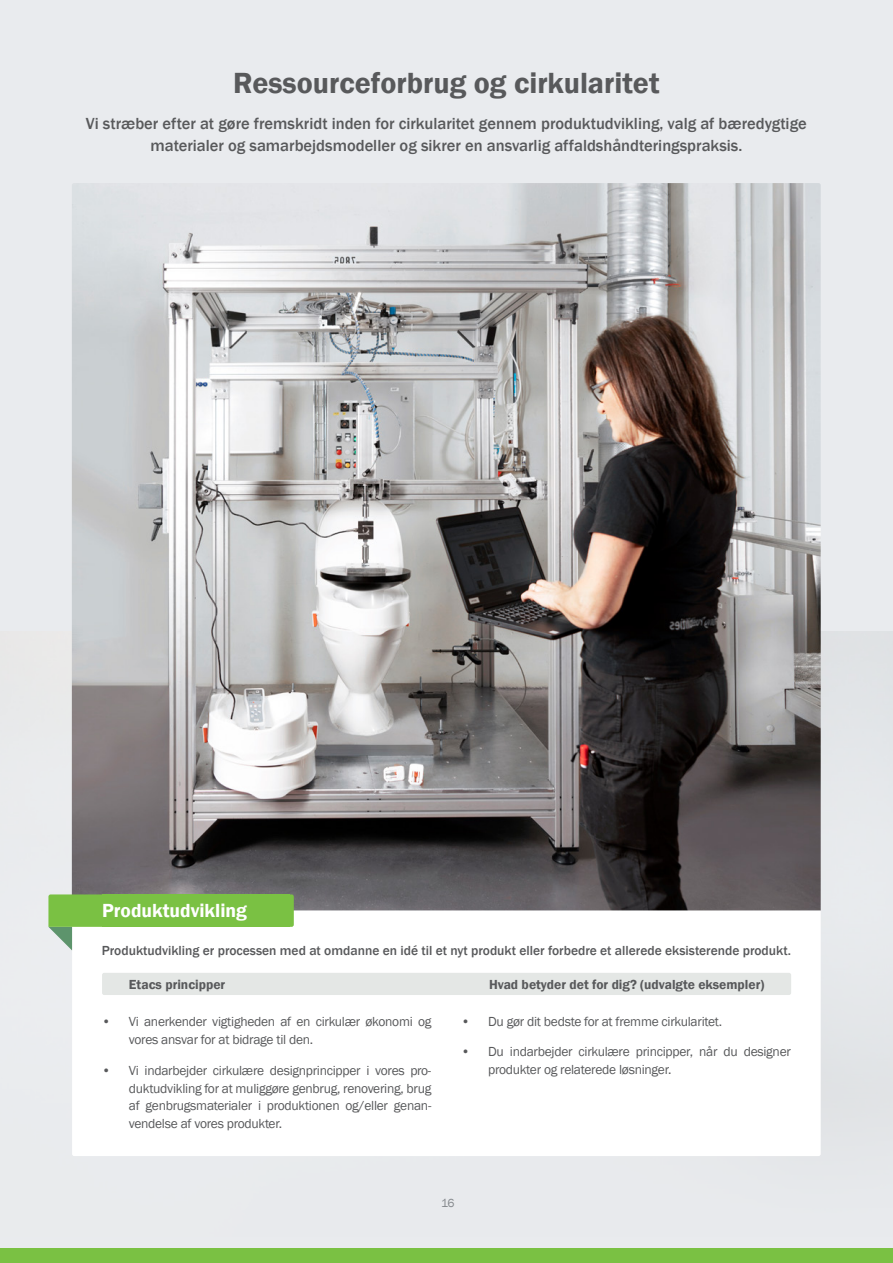
<style>
.page{position:relative;width:893px;height:1263px;background:#fff}
.page>*{position:absolute;margin:0;border:0;box-sizing:border-box;transform-origin:0 0}
.t1{font:600 30px "Franklin Gothic";color:#58595b}
.t2{font:600 19.5px "Franklin Gothic";color:#fff}
.t3{font:500 16.5px/22.5px "Franklin Gothic";color:#58595b;text-align:center}
.t4{font:13.5px/18px "Franklin Gothic";letter-spacing:-.02em;color:#58595b}
.t5{font:500 13.5px "Franklin Gothic";color:#58595b}
.t6{font:600 13.5px "Franklin Gothic";color:#58595b}
.t7{font:12px "Franklin Gothic";color:#84888c}
</style>
<div class="page">
<div style="left:0;top:0;width:893px;height:1248px;background:#e9ebee"></div>
<div style="left:0;top:1248px;width:893px;height:15px;background:#7ac143"></div>
<img style="left:72px;top:183px;width:749px;height:728px">
<div style="left:72px;top:911px;width:749px;height:245px;background:#fff"></div>
<div style="left:102px;top:973px;width:689px;height:22px;background:#e4e7e5;border-radius:2px"></div>
<svg style="left:48px;top:894px;width:79px;height:56px"></svg>
<div style="left:102px;top:894px;width:188px;height:33px;background:#7ac143"></div>
<div style="left:285px;top:894px;width:9px;height:33px;background:#7ac143;border-radius:2px"></div>
<h1 class="t1" style="left:233px;top:65px;width:428px">Ressourceforbrug og cirkularitet</h1>
<p class="t3" style="left:86px;top:112px;width:722px">Vi stræber efter at gøre fremskridt inden for cirkularitet gennem produktudvikling, valg af bæredygtige materialer og samarbejdsmodeller og sikrer en ansvarlig affaldshåndteringspraksis.</p>
<h2 class="t2" style="left:102px;top:899px;width:147px">Produktudvikling</h2>
<p class="t5" style="left:102px;top:942px;width:691px">Produktudvikling er processen med at omdanne en idé til et nyt produkt eller forbedre et allerede eksisterende produkt.</p>
<p class="t6" style="left:129px;top:976px;width:98px">Etacs principper</p>
<p class="t6" style="left:489px;top:976px;width:277px">Hvad betyder det for dig? (udvalgte eksempler)</p>
<p class="t4" style="left:129px;top:1012px;width:304px;text-indent:-27px">• Vi anerkender vigtigheden af en cirkulær økonomi og vores ansvar for at bidrage til den.</p>
<p class="t4" style="left:129px;top:1061px;width:304px;text-align:justify;text-indent:-27px">• Vi indarbejder cirkulære designprincipper i vores pro&shy;duktudvikling for at muliggøre genbrug, renovering, brug af genbrugsmaterialer i produktionen og/eller genan&shy;vendelse af vores produkter.</p>
<p class="t4" style="left:461px;top:1012px;width:262px">• Du gør dit bedste for at fremme cirkularitet.</p>
<p class="t4" style="left:488px;top:1043px;width:304px;text-indent:-27px">• Du indarbejder cirkulære principper, når du designer produkter og relaterede løsninger.</p>
<p class="t7" style="left:441px;top:1195px;width:15px">16</p>
</div>
